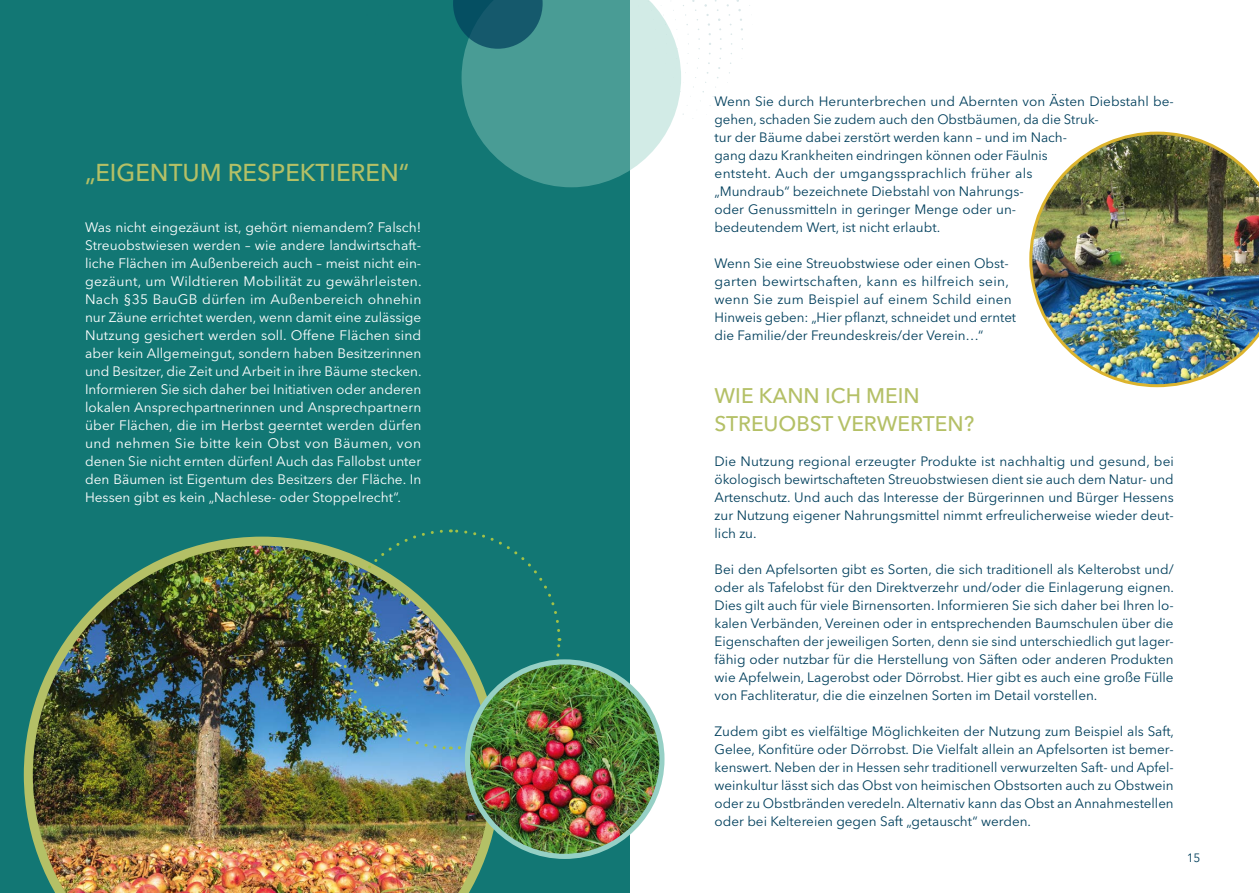
<style>
.page{position:relative;width:1259px;height:893px;background:#fff}
.page>*{position:absolute;margin:0;border:0;box-sizing:border-box;transform-origin:0 0}
.Headline_Titles_Body_Text_Headline_Grün{font:500 24.3px "Avenir Next LT Pro";color:#b4c066}
.Headline_Titles_Body_Text_Headline_Grün_{font:500 21px/28.5px "Avenir Next LT Pro";color:#b4c066}
.Headline_Titles_Body_Text_Body_Text_-_Re{font:13.65px/18px "Avenir Next LT Pro";color:#fff;text-align:justify}
.Headline_Titles_Body_Text_Body_Text_-_Re-2{font:13.5px/18px "Avenir Next LT Pro";color:#003f5c;text-align:justify}
.t1{font:12px "Avenir Next LT Pro";color:#003f5c}
</style>
<div class="page">
<div style="left:0;top:0;width:629px;height:893px;background:#127774"></div>
<img style="left:24px;top:537px;width:476px;height:356px">
<img style="left:339px;top:529px;width:223px;height:222px">
<img style="left:467px;top:662px;width:195px;height:194px;border-radius:97px">
<div style="left:465px;top:659px;width:199px;height:200px;border:5px solid #96d0c5;border-radius:50%"></div>
<svg style="left:453px;top:0;width:290px;height:187px"></svg>
<img style="left:1029px;top:132px;width:230px;height:255px">
<h2 class="Headline_Titles_Body_Text_Headline_Grün" style="left:85px;top:158px;width:325px">„EIGENTUM RESPEKTIEREN“</h2>
<p class="Headline_Titles_Body_Text_Body_Text_-_Re" style="left:85px;top:219px;width:338px">Was nicht eingezäunt ist, gehört niemandem? Falsch!<br>Streuobstwiesen werden – wie andere landwirtschaft&shy;liche Flächen im Außenbereich auch – meist nicht ein&shy;gezäunt, um Wildtieren Mobilität zu gewährleisten.<br>Nach §35 BauGB dürfen im Außenbereich ohnehin nur Zäune errichtet werden, wenn damit eine zulässige Nutzung gesichert werden soll. Offene Flächen sind aber kein Allgemeingut, sondern haben Besitzerinnen und Besitzer, die Zeit und Arbeit in ihre Bäume stecken.<br>Informieren Sie sich daher bei Initiativen oder anderen lokalen Ansprechpartnerinnen und Ansprechpartnern über Flächen, die im Herbst geerntet werden dürfen und nehmen Sie bitte kein Obst von Bäumen, von denen Sie nicht ernten dürfen! Auch das Fallobst unter den Bäumen ist Eigentum des Besitzers der Fläche. In Hessen gibt es kein „Nachlese- oder Stoppelrecht“.</p>
<p class="Headline_Titles_Body_Text_Body_Text_-_Re-2" style="left:714px;top:93px;width:461px;text-align:left">Wenn Sie durch Herunterbrechen und Abernten von Ästen Diebstahl be&shy;gehen, schaden Sie zudem auch den Obstbäumen, da die Struk-<br>tur der Bäume dabei zerstört werden kann – und im Nach-<br>gang dazu Krankheiten eindringen können oder Fäulnis<br>entsteht. Auch der umgangssprachlich früher als<br>„Mundraub“ bezeichnete Diebstahl von Nahrungs-<br>oder Genussmitteln in geringer Menge oder un-<br>bedeutendem Wert, ist nicht erlaubt.</p>
<p class="Headline_Titles_Body_Text_Body_Text_-_Re-2" style="left:714px;top:255px;width:303px;text-align:left">Wenn Sie eine Streuobstwiese oder einen Obst&shy;garten bewirtschaften, kann es hilfreich sein, wenn Sie zum Beispiel auf einem Schild einen Hinweis geben: „Hier pflanzt, schneidet und erntet die Familie/der Freundeskreis/der Verein…“</p>
<h2 class="Headline_Titles_Body_Text_Headline_Grün_" style="left:714px;top:381px;width:261px">WIE KANN ICH MEIN<br>STREUOBST VERWERTEN?</h2>
<p class="Headline_Titles_Body_Text_Body_Text_-_Re-2" style="left:714px;top:453px;width:461px">Die Nutzung regional erzeugter Produkte ist nachhaltig und gesund, bei ökologisch bewirtschafteten Streuobstwiesen dient sie auch dem Natur- und Artenschutz. Und auch das Interesse der Bürgerinnen und Bürger Hessens zur Nutzung eigener Nahrungsmittel nimmt erfreulicherweise wieder deut&shy;lich zu.</p>
<p class="Headline_Titles_Body_Text_Body_Text_-_Re-2" style="left:714px;top:561px;width:461px">Bei den Apfelsorten gibt es Sorten, die sich traditionell als Kelterobst und/ oder als Tafelobst für den Direktverzehr und/oder die Einlagerung eignen.<br>Dies gilt auch für viele Birnensorten. Informieren Sie sich daher bei Ihren lo&shy;kalen Verbänden, Vereinen oder in entsprechenden Baumschulen über die Eigenschaften der jeweiligen Sorten, denn sie sind unterschiedlich gut lager&shy;fähig oder nutzbar für die Herstellung von Säften oder anderen Produkten wie Apfelwein, Lagerobst oder Dörrobst. Hier gibt es auch eine große Fülle von Fachliteratur, die die einzelnen Sorten im Detail vorstellen.</p>
<p class="Headline_Titles_Body_Text_Body_Text_-_Re-2" style="left:714px;top:723px;width:461px">Zudem gibt es vielfältige Möglichkeiten der Nutzung zum Beispiel als Saft, Gelee, Konfitüre oder Dörrobst. Die Vielfalt allein an Apfelsorten ist bemer&shy;kenswert. Neben der in Hessen sehr traditionell verwurzelten Saft- und Apfel&shy;weinkultur lässt sich das Obst von heimischen Obstsorten auch zu Obstwein oder zu Obstbränden veredeln. Alternativ kann das Obst an Annahmestellen oder bei Keltereien gegen Saft „getauscht“ werden.</p>
<p class="t1" style="left:1186px;top:851px;width:15px">15</p>
</div>
